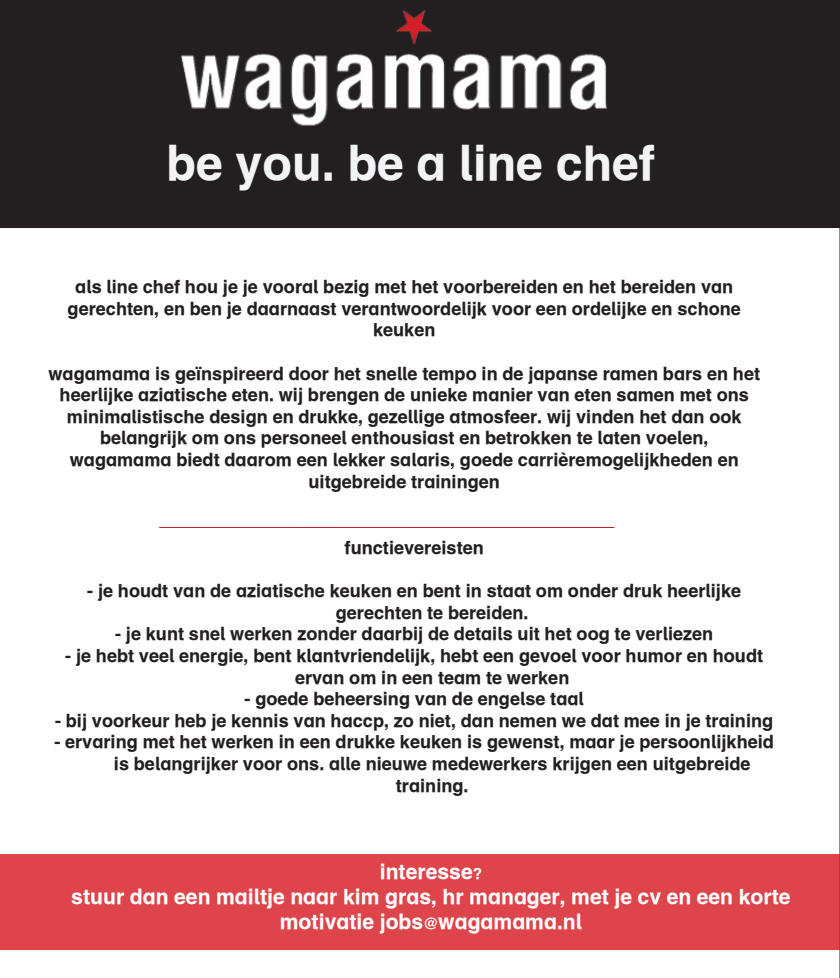
<style>
.page{position:relative;width:840px;height:978px;background:#fff}
.page>*{position:absolute;margin:0;border:0;box-sizing:border-box;transform-origin:0 0}
.t1{font:700 48px "Wagamama";color:#f2f3f4}
.t2{font:700 21px/25.2px "Wagamama";color:#fff;text-align:center}
.t3{font:700 18px/21.6px "Wagamama";color:#231f20;text-align:center}
</style>
<div class="page">
<div style="left:0;top:0;width:840px;height:228px;background:#231f20"></div>
<img style="left:134px;top:0;width:520px;height:229px">
<hr style="left:159px;top:527px;width:455px;height:1px;background:#be1d2c">
<div style="left:0;top:854px;width:840px;height:95px;background:#dd454b"></div>
<h1 class="t1" style="left:167px;top:134px;width:490px">be you. be a line chef</h1>
<p class="t3" style="left:68px;top:276px;width:675px">als line chef hou je je vooral bezig met het voorbereiden en het bereiden van gerechten, en ben je daarnaast verantwoordelijk voor een ordelijke en schone keuken</p>
<p class="t3" style="left:49px;top:362px;width:713px">wagamama is geïnspireerd door het snelle tempo in de japanse ramen bars en het heerlijke aziatische eten. wij brengen de unieke manier van eten samen met ons minimalistische design en drukke, gezellige atmosfeer. wij vinden het dan ook belangrijk om ons personeel enthousiast en betrokken te laten voelen, wagamama biedt daarom een lekker salaris, goede carrièremogelijkheden en uitgebreide trainingen</p>
<p class="t3" style="left:344px;top:536px;width:141px">functievereisten</p>
<p class="t3" style="left:336px;top:580px;width:407px;text-align:left;text-indent:-248px">- je houdt van de aziatische keuken en bent in staat om onder druk heerlijke gerechten te bereiden.</p>
<p class="t3" style="left:115px;top:623px;width:599px">- je kunt snel werken zonder daarbij de details uit het oog te verliezen</p>
<p class="t3" style="left:295px;top:644px;width:469px;text-align:left;text-indent:-230px">- je hebt veel energie, bent klantvriendelijk, hebt een gevoel voor humor en houdt ervan om in een team te werken</p>
<p class="t3" style="left:245px;top:688px;width:341px">- goede beheersing van de engelse taal</p>
<p class="t3" style="left:55px;top:709px;width:719px">- bij voorkeur heb je kennis van haccp, zo niet, dan nemen we dat mee in je training</p>
<p class="t3" style="left:54px;top:731px;width:721px">- ervaring met het werken in een drukke keuken is gewenst, maar je persoonlijkheid</p>
<p class="t3" style="left:114px;top:752px;width:638px">is belangrijker voor ons. alle nieuwe medewerkers krijgen een uitgebreide</p>
<p class="t3" style="left:396px;top:774px;width:74px">training.</p>
<p class="t2" style="left:71px;top:858px;width:720px">interesse?<br>stuur dan een mailtje naar kim gras, hr manager, met je cv en een korte motivatie jobs@wagamama.nl</p>
</div>
